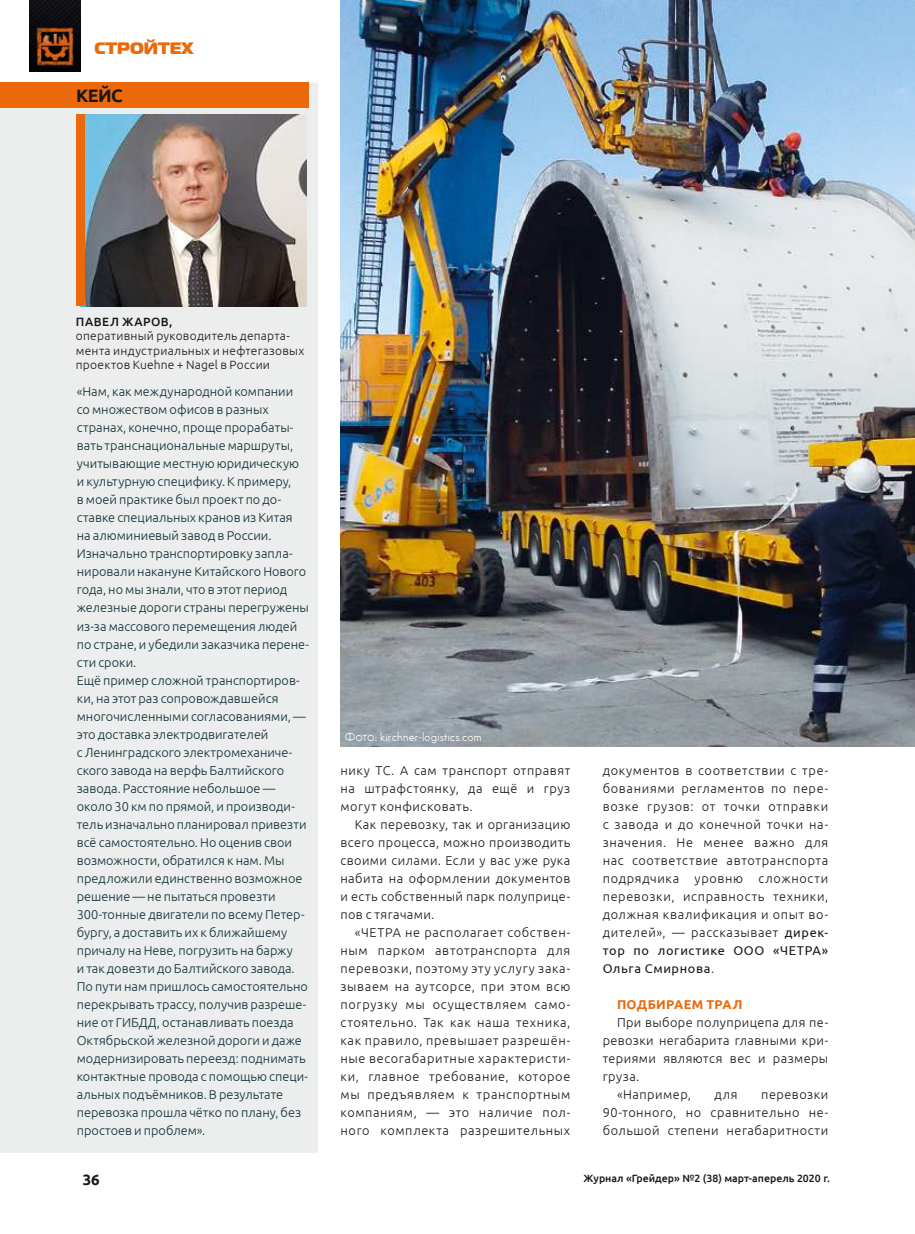
<style>
.page{position:relative;width:915px;height:1234px;background:#fff}
.page>*{position:absolute;margin:0;border:0;box-sizing:border-box;transform-origin:0 0}
.t1{font:700 18px "Ubuntu";color:#1a171c}
.t2{font:16.5px "ft 40";color:#eb690b}
.t3{font:700 15px "Ubuntu";color:#1a171c}
.t4{font:300 12.75px/18px "Ubuntu";color:#0f3037}
.t5{font:300 12.75px/18px "Ubuntu";letter-spacing:.04em;color:#1a171c;text-align:justify}
.t6{font:700 12.75px "Ubuntu";letter-spacing:.025em;color:#eb690b}
.t7{font:300 12px/14.4px "Ubuntu";letter-spacing:.02em;color:#1a171c}
.t8{font:12px "Glasnost Light FWF";letter-spacing:.01em;color:#fff}
.t9{font:500 12px "Ubuntu";letter-spacing:.05em;color:#1a171c}
.t10{font:500 10.5px "Ubuntu";color:#1a171c}
.s1{font-weight:400}
</style>
<div class="page">
<img style="left:29px;top:0;width:52px;height:72px">
<img style="left:30px;top:24px;width:46px;height:44px">
<div style="left:0;top:82px;width:318px;height:1070px;background:#eceded"></div>
<div style="left:0;top:82px;width:308px;height:26px;background:#eb690b"></div>
<img style="left:85px;top:114px;width:221px;height:192px">
<div style="left:76px;top:114px;width:9px;height:192px;background:#eb690b"></div>
<img style="left:340px;top:1px;width:574px;height:745px">
<p class="t2" style="left:94px;top:37px;width:101px">СТРОЙТЕХ</p>
<h1 class="t1" style="left:76px;top:85px;width:48px">КЕЙС</h1>
<p class="t9" style="left:76px;top:314px;width:98px">ПАВЕЛ ЖАРОВ,</p>
<p class="t7" style="left:76px;top:328px;width:230px">оперативный руководитель департа&shy;мента индустриальных и нефтегазовых проектов Kuehne + Nagel в России</p>
<p class="t4" style="left:77px;top:382px;width:234px">«Нам, как международной компании со множеством офисов в разных странах, конечно, проще прорабаты&shy;вать транснациональные маршруты, учитывающие местную юридическую и культурную специфику. К примеру,<br>в моей практике был проект по до&shy;ставке специальных кранов из Китая на алюминиевый завод в России.<br>Изначально транспортировку запла&shy;нировали накануне Китайского Нового года, но мы знали, что в этот период железные дороги страны перегружены из-за массового перемещения людей по стране, и убедили заказчика перене&shy;сти сроки.<br>Ещё пример сложной транспортиров&shy;ки, на этот раз сопровождавшейся многочисленными согласованиями, — это доставка электродвигателей<br>с Ленинградского электромеханиче&shy;ского завода на верфь Балтийского завода. Расстояние небольшое — около 30 км по прямой, и производи&shy;тель изначально планировал привезти всё самостоятельно. Но оценив свои возможности, обратился к нам. Мы предложили единственно возможное решение — не пытаться провезти 300-тонные двигатели по всему Петер&shy;бургу, а доставить их к ближайшему причалу на Неве, погрузить на баржу<br>и так довезти до Балтийского завода.<br>По пути нам пришлось самостоятельно перекрывать трассу, получив разреше&shy;ние от ГИБДД, останавливать поезда Октябрьской железной дороги и даже модернизировать переезд: поднимать контактные провода с помощью специ&shy;альных подъёмников. В результате перевозка прошла чётко по плану, без простоев и проблем».</p>
<p class="t8" style="left:344px;top:730px;width:138px">Фото: kirchner-logistics.com</p>
<p class="t5" style="left:340px;top:760px;width:231px">нику ТС. А сам транспорт отправят на штрафстоянку, да ещё и груз могут конфисковать.</p>
<p class="t5" style="left:340px;top:814px;width:231px;text-indent:14px">Как перевозку, так и организацию всего процесса, можно производить своими силами. Если у вас уже рука набита на оформлении документов и есть собственный парк полуприце&shy;пов с тягачами.</p>
<p class="t5" style="left:340px;top:922px;width:231px;text-indent:14px">«ЧЕТРА не располагает собствен&shy;ным парком автотранспорта для перевозки, поэтому эту услугу зака&shy;зываем на аутсорсе, при этом всю погрузку мы осуществляем само&shy;стоятельно. Так как наша техника, как правило, превышает разрешён&shy;ные весогабаритные характеристи&shy;ки, главное требование, которое мы предъявляем к транспортным компаниям, — это наличие пол&shy;ного комплекта разрешительных</p>
<p class="t5" style="left:602px;top:760px;width:227px">документов в соответствии с тре&shy;бованиями регламентов по пере&shy;возке грузов: от точки отправки с завода и до конечной точки на&shy;значения. Не менее важно для нас соответствие автотранспорта подрядчика уровню сложности перевозки, исправность техники, должная квалификация и опыт во&shy;дителей», — рассказывает <span class="s1">дирек&shy;тор по логистике ООО «ЧЕТРА» Ольга Смирнова</span>.</p>
<p class="t6" style="left:616px;top:996px;width:127px">ПОДБИРАЕМ ТРАЛ</p>
<p class="t5" style="left:616px;top:1012px;width:213px">При выборе полуприцепа для пе-</p>
<p class="t5" style="left:602px;top:1030px;width:227px">ревозки негабарита главными кри-</p>
<p class="t5" style="left:602px;top:1048px;width:227px">териями являются вес и размеры</p>
<p class="t5" style="left:602px;top:1066px;width:38px">груза.</p>
<p class="t5" style="left:616px;top:1084px;width:76px">«Например,</p>
<p class="t5" style="left:714px;top:1084px;width:25px">для</p>
<p class="t5" style="left:602px;top:1084px;width:227px;text-indent:158px">перевозки 90-тонного, но сравнительно не&shy;большой степени негабаритности</p>
<p class="t3" style="left:83px;top:1169px;width:19px">36</p>
<p class="t10" style="left:583px;top:1171px;width:248px">Журнал «Грейдер» №2 (38) март-аперель 2020 г.</p>
</div>
